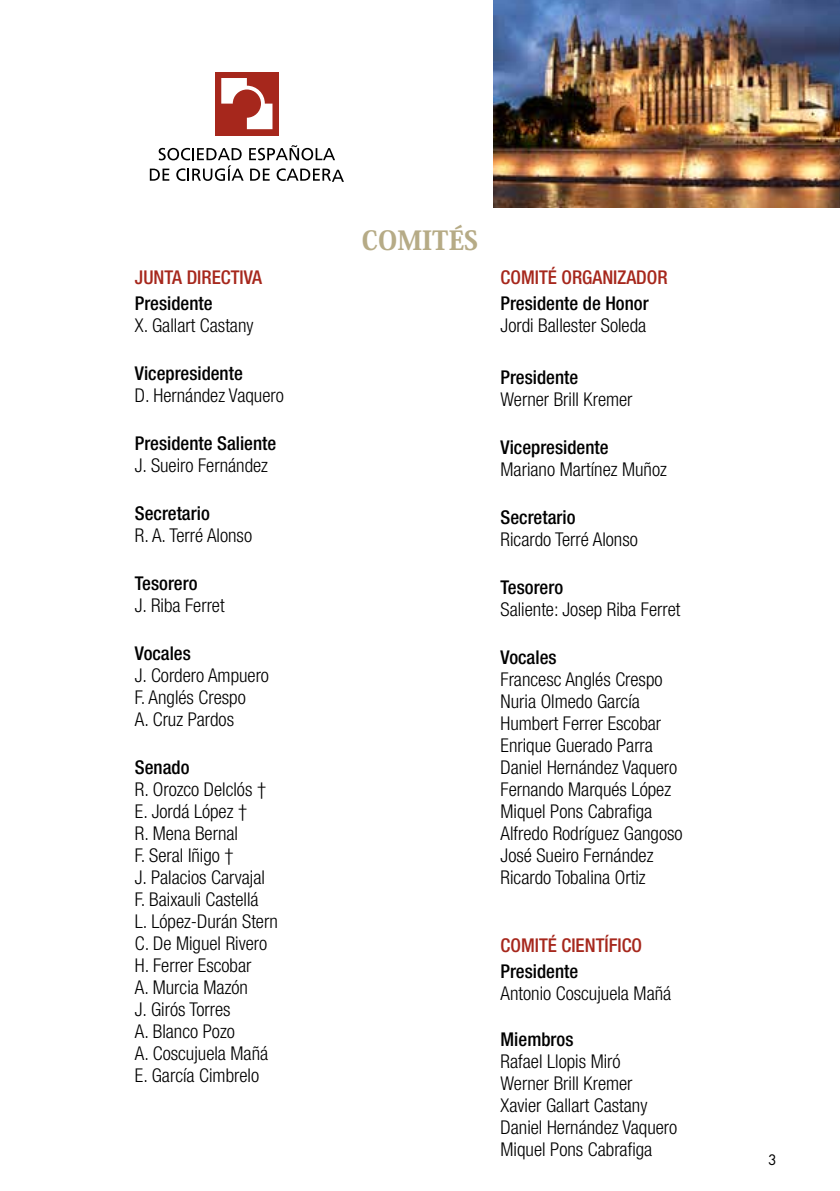
<style>
.page{position:relative;width:840px;height:1191px;background:#fff}
.page>*{position:absolute;margin:0;border:0;box-sizing:border-box;transform-origin:0 0}
.t1{font:800 26px "Koz Min Pro";color:#b6ab86}
.t2{font:300 condensed 19px/22px "Helvetica Neue LT Com";color:#000}
.t3{font:500 condensed 19px "Helvetica Neue LT Com";color:#000}
.t4{font:500 condensed 19px "Helvetica Neue LT Com";color:#a6271c}
.t5{font:14px "Futura";color:#000}
</style>
<div class="page">
<img style="left:493px;top:0;width:346px;height:208px">
<div style="left:215px;top:72px;width:63px;height:63px;background:#a6271c"></div>
<svg style="left:250px;top:169px;width:19px;height:12px"></svg>
<svg style="left:276px;top:168px;width:68px;height:14px"></svg>
<svg style="left:150px;top:148px;width:93px;height:33px"></svg>
<svg style="left:249px;top:145px;width:86px;height:15px"></svg>
<svg style="left:221px;top:78px;width:51px;height:51px"></svg>
<p class="t4" style="left:135px;top:266px;width:129px">JUNTA DIRECTIVA</p>
<p class="t3" style="left:135px;top:292px;width:79px">Presidente</p>
<p class="t2" style="left:135px;top:314px;width:120px">X. Gallart Castany</p>
<p class="t3" style="left:135px;top:362px;width:109px">Vicepresidente</p>
<p class="t2" style="left:135px;top:384px;width:150px">D. Hernández Vaquero</p>
<p class="t3" style="left:135px;top:432px;width:143px">Presidente Saliente</p>
<p class="t2" style="left:135px;top:454px;width:134px">J. Sueiro Fernández</p>
<p class="t3" style="left:135px;top:502px;width:76px">Secretario</p>
<p class="t2" style="left:135px;top:524px;width:119px">R. A. Terré Alonso</p>
<p class="t3" style="left:135px;top:572px;width:64px">Tesorero</p>
<p class="t2" style="left:135px;top:594px;width:91px">J. Riba Ferret</p>
<p class="t3" style="left:135px;top:642px;width:57px">Vocales</p>
<p class="t2" style="left:135px;top:664px;width:136px">J. Cordero Ampuero<br>F. Anglés Crespo<br>A. Cruz Pardos</p>
<p class="t3" style="left:135px;top:756px;width:56px">Senado</p>
<p class="t2" style="left:135px;top:778px;width:144px">R. Orozco Delclós †<br>E. Jordá López †<br>R. Mena Bernal<br>F. Seral Iñigo †<br>J. Palacios Carvajal<br>F. Baixauli Castellá<br>L. López-Durán Stern<br>C. De Miguel Rivero<br>H. Ferrer Escobar<br>A. Murcia Mazón<br>J. Girós Torres<br>A. Blanco Pozo<br>A. Coscujuela Mañá<br>E. García Cimbrelo</p>
<h1 class="t1" style="left:361px;top:221px;width:118px">COMITÉS</h1>
<p class="t4" style="left:500px;top:266px;width:168px">COMITÉ ORGANIZADOR</p>
<p class="t3" style="left:500px;top:292px;width:149px">Presidente de Honor</p>
<p class="t2" style="left:500px;top:314px;width:147px">Jordi Ballester Soleda</p>
<p class="t3" style="left:500px;top:366px;width:79px">Presidente</p>
<p class="t2" style="left:500px;top:388px;width:133px">Werner Brill Kremer</p>
<p class="t3" style="left:500px;top:436px;width:109px">Vicepresidente</p>
<p class="t2" style="left:500px;top:458px;width:168px">Mariano Martínez Muñoz</p>
<p class="t3" style="left:500px;top:506px;width:76px">Secretario</p>
<p class="t2" style="left:500px;top:528px;width:139px">Ricardo Terré Alonso</p>
<p class="t3" style="left:500px;top:576px;width:64px">Tesorero</p>
<p class="t2" style="left:500px;top:598px;width:181px">Saliente: Josep Riba Ferret</p>
<p class="t3" style="left:500px;top:646px;width:57px">Vocales</p>
<p class="t2" style="left:500px;top:668px;width:183px">Francesc Anglés Crespo<br>Nuria Olmedo García<br>Humbert Ferrer Escobar<br>Enrique Guerado Parra<br>Daniel Hernández Vaquero<br>Fernando Marqués López<br>Miquel Pons Cabrafiga<br>Alfredo Rodríguez Gangoso<br>José Sueiro Fernández<br>Ricardo Tobalina Ortiz</p>
<p class="t4" style="left:500px;top:934px;width:143px">COMITÉ CIENTÍFICO</p>
<p class="t3" style="left:500px;top:960px;width:79px">Presidente</p>
<p class="t2" style="left:500px;top:982px;width:172px">Antonio Coscujuela Mañá</p>
<p class="t3" style="left:500px;top:1028px;width:74px">Miembros</p>
<p class="t2" style="left:500px;top:1050px;width:178px">Rafael Llopis Miró<br>Werner Brill Kremer<br>Xavier Gallart Castany<br>Daniel Hernández Vaquero<br>Miquel Pons Cabrafiga</p>
<p class="t5" style="left:767px;top:1150px;width:10px">3</p>
</div>
